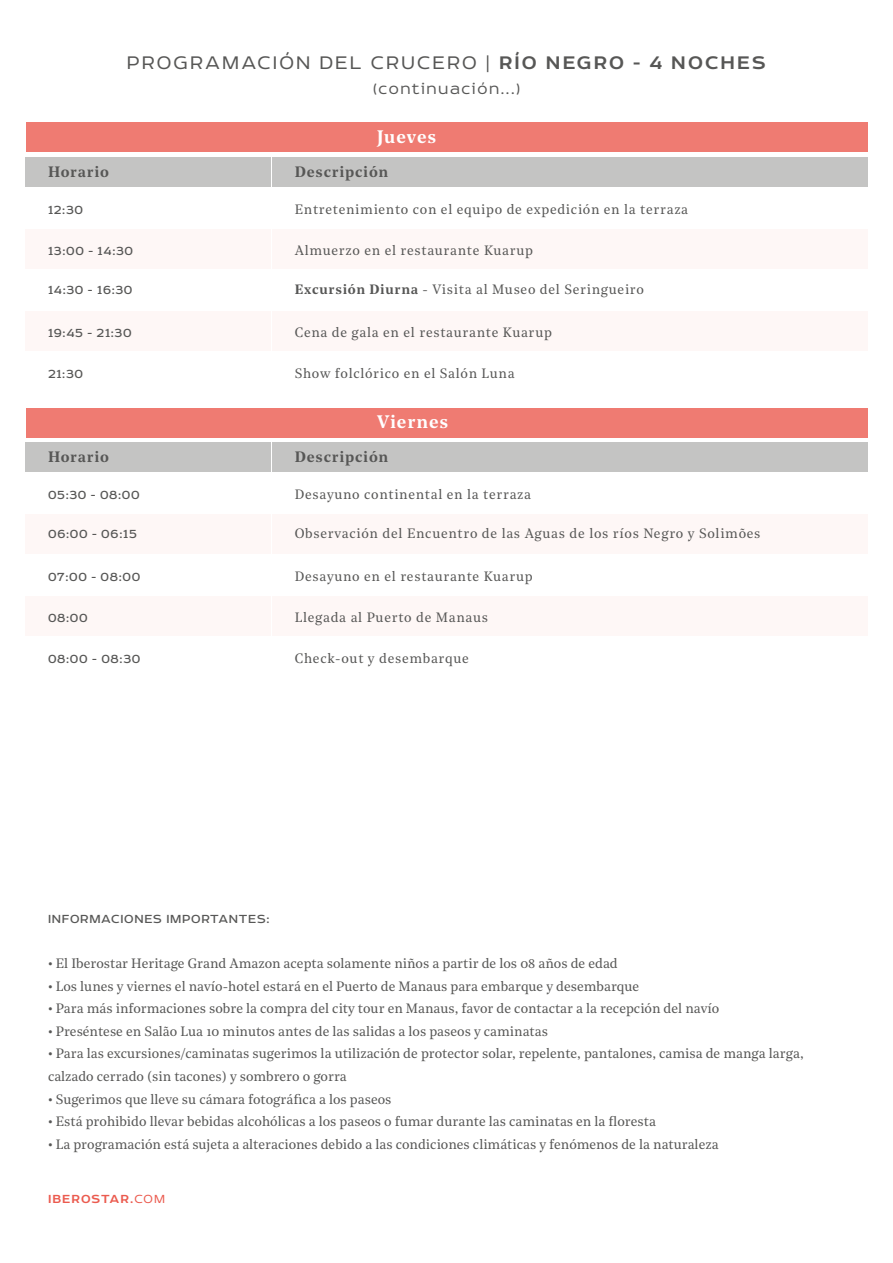
<style>
.page{position:relative;width:893px;height:1263px;background:#fff}
.page>*{position:absolute;margin:0;border:0;box-sizing:border-box;transform-origin:0 0}
.t1{font:300 21px "Echoes Sans";letter-spacing:.1em;color:#575756}
.t2{font:600 18px "Noe Text";letter-spacing:.05em;color:#fff}
.t3{font:300 16.5px "Echoes Sans";letter-spacing:.1em;color:#575756}
.t4{font:600 15px "Noe Text";letter-spacing:.05em;color:#575756}
.t5{font:13.5px/22.5px "Noe Text";color:#575756}
.t6{font:13.5px "Noe Text";letter-spacing:.05em;color:#575756}
.t7{font:13.5px "Echoes Sans";letter-spacing:.05em;color:#575756}
.t8{font:500 13.5px "Echoes Sans";letter-spacing:.075em;color:#eb5b4f}
.s1{font-weight:500}
.s2{font-weight:600}
.s3{font-weight:300}
</style>
<div class="page">
<div style="left:26px;top:514px;width:245px;height:40px;background:#fef7f6"></div>
<div style="left:26px;top:123px;width:841px;height:29px;background:#ef7b72"></div>
<div style="left:26px;top:157px;width:245px;height:29px;background:#c4c4c3"></div>
<div style="left:272px;top:157px;width:595px;height:29px;background:#c4c4c3"></div>
<div style="left:26px;top:229px;width:245px;height:40px;background:#fef7f6"></div>
<div style="left:272px;top:229px;width:595px;height:40px;background:#fef7f6"></div>
<div style="left:26px;top:311px;width:245px;height:40px;background:#fef7f6"></div>
<div style="left:272px;top:311px;width:595px;height:40px;background:#fef7f6"></div>
<div style="left:26px;top:408px;width:841px;height:29px;background:#ef7b72"></div>
<div style="left:26px;top:442px;width:245px;height:30px;background:#c4c4c3"></div>
<div style="left:272px;top:442px;width:595px;height:30px;background:#c4c4c3"></div>
<div style="left:26px;top:596px;width:245px;height:39px;background:#fef7f6"></div>
<div style="left:272px;top:596px;width:595px;height:39px;background:#fef7f6"></div>
<div style="left:272px;top:514px;width:595px;height:40px;background:#fef7f6"></div>
<h1 class="t1" style="left:127px;top:51px;width:640px">PROGRAMACIÓN DEL CRUCERO | <span class="s1">RÍO NEGRO - 4 NOCHES</span></h1>
<p class="t3" style="left:373px;top:80px;width:148px">(continuación...)</p>
<h2 class="t2" style="left:377px;top:123px;width:61px">Jueves</h2>
<p class="t4" style="left:48px;top:160px;width:62px">Horario</p>
<p class="t4" style="left:295px;top:160px;width:95px">Descripción</p>
<p class="t7" style="left:48px;top:202px;width:36px">12:30</p>
<p class="t6" style="left:295px;top:199px;width:395px">Entretenimiento con el equipo de expedición en la terraza</p>
<p class="t7" style="left:48px;top:244px;width:87px">13:00 - 14:30</p>
<p class="t6" style="left:295px;top:240px;width:240px">Almuerzo en el restaurante Kuarup</p>
<p class="t7" style="left:48px;top:283px;width:86px">14:30 - 16:30</p>
<p class="t6" style="left:295px;top:280px;width:351px"><span class="s2">Excursión Diurna</span> - Visita al Museo del Seringueiro</p>
<p class="t7" style="left:48px;top:325px;width:85px">19:45 - 21:30</p>
<p class="t6" style="left:295px;top:322px;width:259px">Cena de gala en el restaurante Kuarup</p>
<p class="t7" style="left:48px;top:366px;width:36px">21:30</p>
<p class="t6" style="left:295px;top:363px;width:221px">Show folclórico en el Salón Luna</p>
<h2 class="t2" style="left:377px;top:409px;width:73px">Viernes</h2>
<p class="t4" style="left:48px;top:446px;width:62px">Horario</p>
<p class="t4" style="left:295px;top:446px;width:95px">Descripción</p>
<p class="t7" style="left:48px;top:487px;width:93px">05:30 - 08:00</p>
<p class="t6" style="left:295px;top:484px;width:238px">Desayuno continental en la terraza</p>
<p class="t7" style="left:48px;top:527px;width:90px">06:00 - 06:15</p>
<p class="t6" style="left:295px;top:523px;width:467px">Observación del Encuentro de las Aguas de los ríos Negro y Solimões</p>
<p class="t7" style="left:48px;top:569px;width:94px">07:00 - 08:00</p>
<p class="t6" style="left:295px;top:566px;width:240px">Desayuno en el restaurante Kuarup</p>
<p class="t7" style="left:48px;top:610px;width:41px">08:00</p>
<p class="t6" style="left:295px;top:607px;width:195px">Llegada al Puerto de Manaus</p>
<p class="t7" style="left:48px;top:651px;width:94px">08:00 - 08:30</p>
<p class="t6" style="left:295px;top:648px;width:176px">Check-out y desembarque</p>
<p class="t7" style="left:48px;top:912px;width:223px">INFORMACIONES IMPORTANTES:</p>
<p class="t5" style="left:48px;top:952px;width:571px">• El Iberostar Heritage Grand Amazon acepta solamente niños a partir de los 08 años de edad</p>
<p class="t5" style="left:48px;top:974px;width:593px">• Los lunes y viernes el navío-hotel estará en el Puerto de Manaus para embarque y desembarque</p>
<p class="t5" style="left:48px;top:997px;width:673px">• Para más informaciones sobre la compra del city tour en Manaus, favor de contactar a la recepción del navío</p>
<p class="t5" style="left:48px;top:1019px;width:501px">• Preséntese en Salão Lua 10 minutos antes de las salidas a los paseos y caminatas</p>
<p class="t5" style="left:48px;top:1042px;width:757px">• Para las excursiones/caminatas sugerimos la utilización de protector solar, repelente, pantalones, camisa de manga larga, calzado cerrado (sin tacones) y sombrero o gorra</p>
<p class="t5" style="left:48px;top:1087px;width:345px">• Sugerimos que lleve su cámara fotográfica a los paseos</p>
<p class="t5" style="left:48px;top:1109px;width:609px">• Está prohibido llevar bebidas alcohólicas a los paseos o fumar durante las caminatas en la floresta</p>
<p class="t5" style="left:48px;top:1132px;width:672px">• La programación está sujeta a alteraciones debido a las condiciones climáticas y fenómenos de la naturaleza</p>
<p class="t8" style="left:48px;top:1191px;width:118px">IBEROSTAR.<span class="s3">COM</span></p>
</div>
